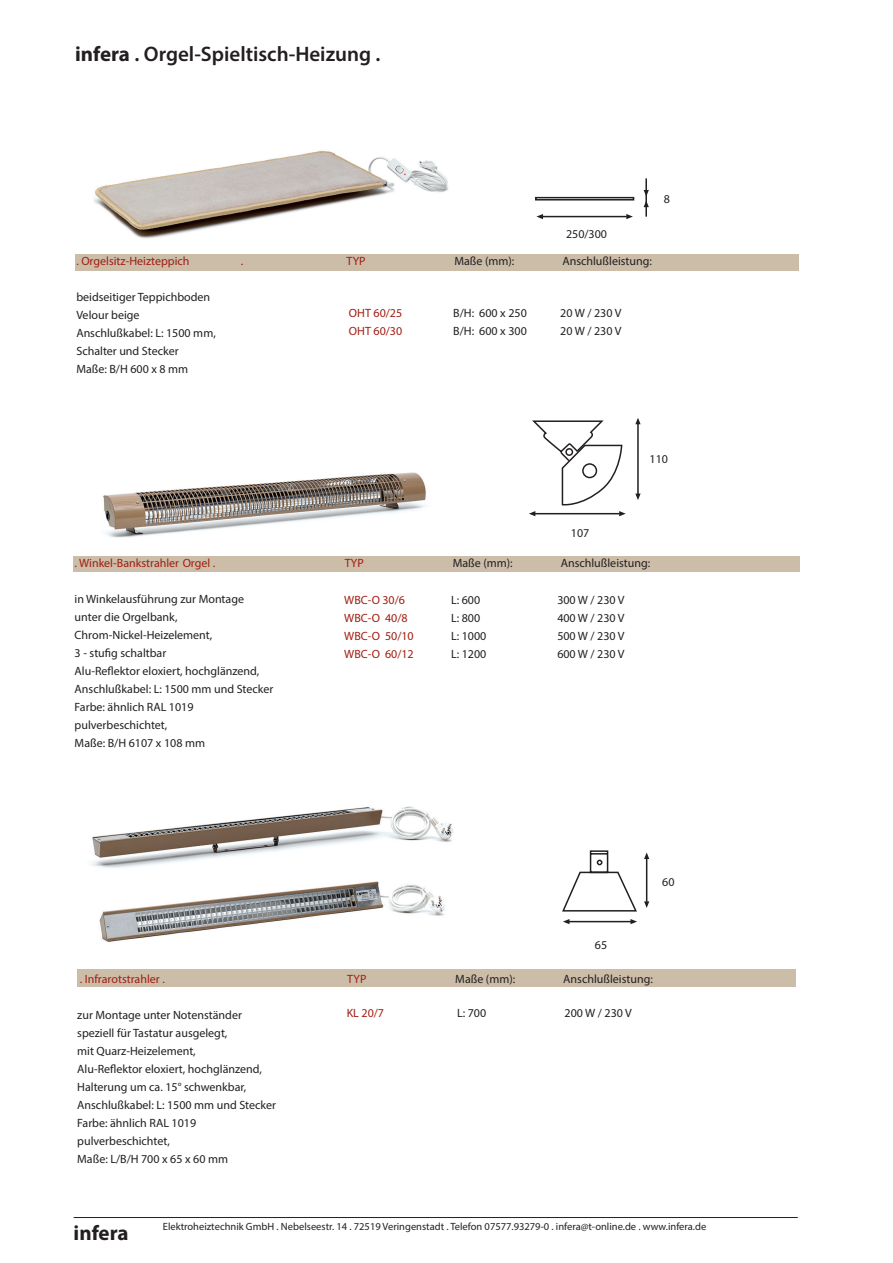
<style>
.page{position:relative;width:893px;height:1263px;background:#fff}
.page>*{position:absolute;margin:0;border:0;box-sizing:border-box;transform-origin:0 0}
.t1{font:600 21px "Myriad Pro";color:#231f20}
.t2{font:700 21px "Myriad Pro";color:#231f20}
.t3{font:12px/18px "Myriad Pro";color:#231f20}
.t4{font:12px/18px "Myriad Pro";color:#a01e12}
.t5{font:10.5px "Myriad Pro";color:#231f20}
.s1{font-weight:700}
</style>
<div class="page">
<hr style="left:74px;top:1217px;width:724px;height:1px;background:#231f20">
<div style="left:77px;top:969px;width:719px;height:18px;background:#ccbda9"></div>
<img style="left:90px;top:806px;width:364px;height:62px">
<img style="left:99px;top:881px;width:346px;height:61px">
<svg style="left:562px;top:850px;width:75px;height:62px"></svg>
<hr style="left:569px;top:921px;width:62px;height:1px;background:#231f20">
<svg style="left:563px;top:919px;width:6px;height:5px"></svg>
<svg style="left:630px;top:919px;width:7px;height:5px"></svg>
<hr style="left:646px;top:858px;width:1px;height:44px;background:#231f20">
<svg style="left:644px;top:852px;width:5px;height:7px"></svg>
<svg style="left:644px;top:901px;width:5px;height:7px"></svg>
<div style="left:75px;top:255px;width:724px;height:16px;background:#ccbda9"></div>
<div style="left:535px;top:197px;width:99px;height:4px;border:2px solid #231f20"></div>
<hr style="left:543px;top:216px;width:84px;height:1px;background:#231f20">
<svg style="left:536px;top:214px;width:7px;height:5px"></svg>
<svg style="left:626px;top:214px;width:7px;height:5px"></svg>
<svg style="left:644px;top:178px;width:5px;height:39px"></svg>
<img style="left:93px;top:151px;width:355px;height:88px">
<div style="left:73px;top:557px;width:727px;height:15px;background:#ccbda9"></div>
<img style="left:103px;top:472px;width:323px;height:66px">
<hr style="left:637px;top:424px;width:2px;height:70px;background:#231f20">
<svg style="left:635px;top:418px;width:6px;height:6px"></svg>
<svg style="left:635px;top:494px;width:6px;height:6px"></svg>
<svg style="left:529px;top:420px;width:97px;height:96px"></svg>
<h1 class="t1" style="left:75px;top:41px;width:307px"><span class="s1">infera</span> . Orgel-Spieltisch-Heizung .</h1>
<p class="t3" style="left:566px;top:225px;width:43px">250/300</p>
<p class="t4" style="left:76px;top:252px;width:115px">. Orgelsitz-Heizteppich</p>
<p class="t4" style="left:241px;top:252px;width:4px">.</p>
<p class="t4" style="left:346px;top:252px;width:21px">TYP</p>
<p class="t3" style="left:454px;top:252px;width:61px">Maße (mm):</p>
<p class="t3" style="left:562px;top:252px;width:91px">Anschlußleistung:</p>
<p class="t3" style="left:76px;top:288px;width:141px">beidseitiger Teppichboden<br>Velour beige<br>Anschlußkabel: L: 1500 mm,<br>Schalter und Stecker<br>Maße: B/H 600 x 8 mm</p>
<p class="t4" style="left:349px;top:304px;width:55px">OHT 60/25<br>OHT 60/30</p>
<p class="t3" style="left:453px;top:304px;width:75px">B/H: 600 x 250<br>B/H: 600 x 300</p>
<p class="t3" style="left:560px;top:304px;width:63px">20 W / 230 V<br>20 W / 230 V</p>
<p class="t3" style="left:664px;top:190px;width:8px">8</p>
<p class="t3" style="left:571px;top:523px;width:20px">107</p>
<p class="t3" style="left:649px;top:449px;width:20px">110</p>
<p class="t4" style="left:75px;top:554px;width:142px">. Winkel-Bankstrahler Orgel .</p>
<p class="t4" style="left:345px;top:554px;width:21px">TYP</p>
<p class="t3" style="left:453px;top:554px;width:61px">Maße (mm):</p>
<p class="t3" style="left:561px;top:554px;width:91px">Anschlußleistung:</p>
<p class="t3" style="left:75px;top:590px;width:200px">in Winkelausführung zur Montage unter die Orgelbank,<br>Chrom-Nickel-Heizelement,<br>3 - stufig schaltbar<br>Alu-Reflektor eloxiert, hochglänzend,<br>Anschlußkabel: L: 1500 mm und Stecker<br>Farbe: ähnlich RAL 1019 pulverbeschichtet,<br>Maße: B/H 6107 x 108 mm</p>
<p class="t4" style="left:344px;top:590px;width:71px">WBC-O 30/6<br>WBC-O 40/8<br>WBC-O 50/10<br>WBC-O 60/12</p>
<p class="t3" style="left:451px;top:591px;width:37px">L: 600<br>L: 800<br>L: 1000<br>L: 1200</p>
<p class="t3" style="left:557px;top:590px;width:69px;text-align:justify">300 W / 230 V 400 W / 230 V 500 W / 230 V 600 W / 230 V</p>
<p class="t3" style="left:662px;top:873px;width:14px">60</p>
<p class="t3" style="left:595px;top:935px;width:14px">65</p>
<p class="t4" style="left:80px;top:969px;width:87px">. Infrarotstrahler .</p>
<p class="t4" style="left:347px;top:969px;width:21px">TYP</p>
<p class="t3" style="left:455px;top:969px;width:61px">Maße (mm):</p>
<p class="t3" style="left:563px;top:969px;width:91px">Anschlußleistung:</p>
<p class="t3" style="left:77px;top:1005px;width:200px">zur Montage unter Notenständer speziell für Tastatur ausgelegt,<br>mit Quarz-Heizelement,<br>Alu-Reflektor eloxiert, hochglänzend,<br>Halterung um ca. 15° schwenkbar,<br>Anschlußkabel: L: 1500 mm und Stecker<br>Farbe: ähnlich RAL 1019 pulverbeschichtet,<br>Maße: L/B/H 700 x 65 x 60 mm</p>
<p class="t3" style="left:565px;top:1004px;width:69px">200 W / 230 V</p>
<p class="t4" style="left:347px;top:1004px;width:39px">KL 20/7</p>
<p class="t3" style="left:457px;top:1004px;width:31px">L: 700</p>
<h1 class="t2" style="left:74px;top:1219px;width:56px">infera</h1>
<p class="t5" style="left:163px;top:1220px;width:545px">Elektroheiztechnik GmbH . Nebelseestr. 14 . 72519 Veringenstadt . Telefon 07577.93279-0 . infera@t-online.de . www.infera.de</p>
</div>
